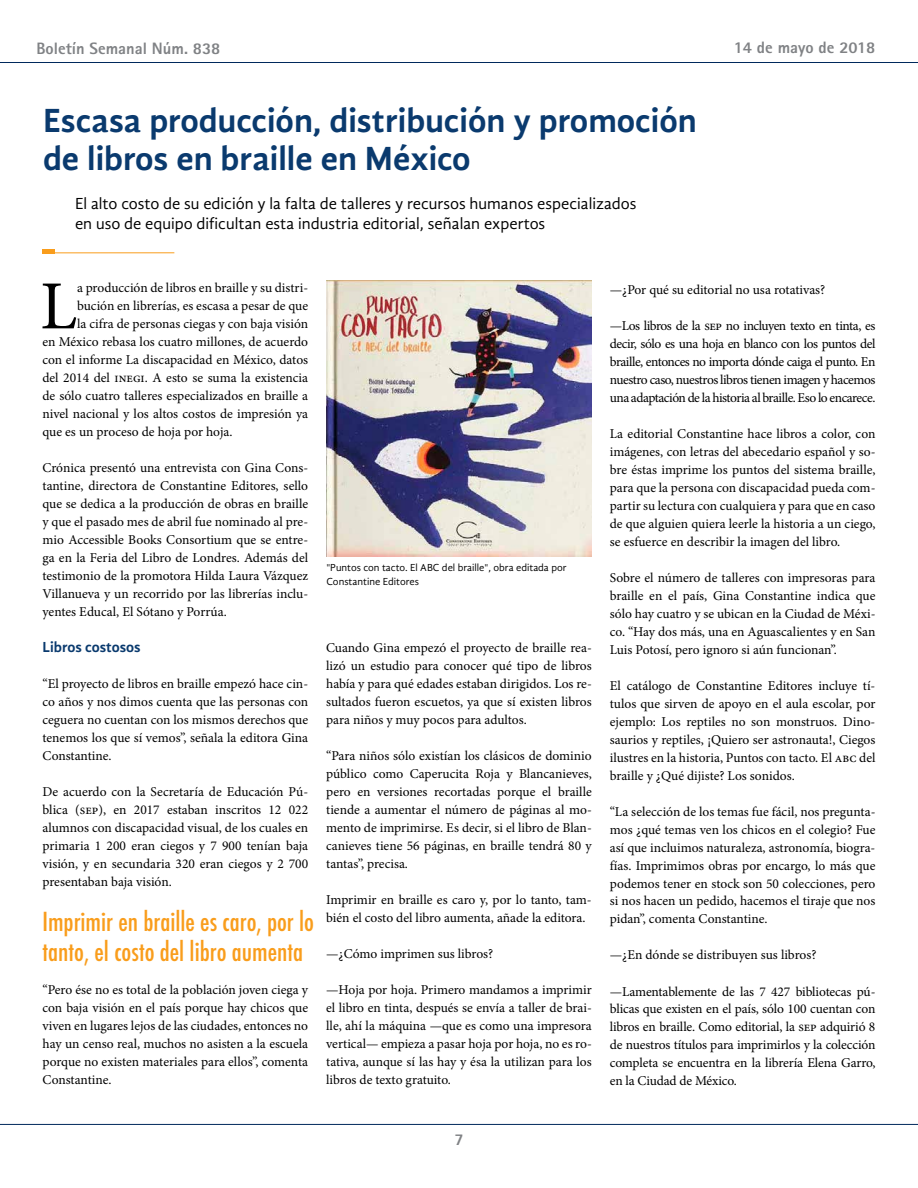
<style>
.page{position:relative;width:918px;height:1188px;background:#fff}
.page>*{position:absolute;margin:0;border:0;box-sizing:border-box;transform-origin:0 0}
.t1{font:68.85px "Minion Pro";color:#000}
.t2{font:700 34.5px/37.5px "Gandhi Sans";color:#0a3a6e}
.t3{font:500 condensed 25.5px/30px "Futura";color:#f99d1c}
.t4{font:16.5px/19.5px "Gandhi Sans";color:#000}
.t5{font:800 16.5px "Rotis Sans Serif";color:#808285}
.t6{font:700 15px "Gandhi Sans";color:#0a3a6e}
.t7{font:13.5px/18px "Minion Pro";color:#000;text-align:justify}
.t8{font:10.5px/13.5px "Gandhi Sans";color:#000}
</style>
<div class="page">
<hr style="left:0;top:62px;width:918px;height:1px;background:#00295c">
<hr style="left:0;top:1124px;width:918px;height:1px;background:#00295c">
<hr style="left:43px;top:252px;width:131px;height:1px;background:#f99d1c">
<div style="left:43px;top:249px;width:12px;height:5px;background:#f99d1c"></div>
<img style="left:326px;top:281px;width:266px;height:276px">
<p class="t5" style="left:36px;top:38px;width:185px">Boletín Semanal Núm. 838</p>
<p class="t5" style="left:734px;top:37px;width:143px">14 de mayo de 2018</p>
<h2 class="t2" style="left:43px;top:102px;width:655px">Escasa producción, distribución y promoción de libros en braille en México</h2>
<p class="t4" style="left:75px;top:194px;width:563px">El alto costo de su edición y la falta de talleres y recursos humanos especializados en uso de equipo dificultan esta industria editorial, señalan expertos</p>
<h1 class="t1" style="left:40px;top:260px;width:39px">L</h1>
<p class="t7" style="left:77px;top:279px;width:233px">a producción de libros en braille y su distri-</p>
<p class="t7" style="left:77px;top:297px;width:233px">bución en librerías, es escasa a pesar de que</p>
<p class="t7" style="left:77px;top:315px;width:233px">la cifra de personas ciegas y con baja visión</p>
<p class="t7" style="left:43px;top:333px;width:267px">en México rebasa los cuatro millones, de acuerdo</p>
<p class="t7" style="left:43px;top:351px;width:267px">con el informe La discapacidad en México, datos</p>
<p class="t7" style="left:43px;top:369px;width:267px">del 2014 del inegi. A esto se suma la existencia</p>
<p class="t7" style="left:43px;top:387px;width:267px">de sólo cuatro talleres especializados en braille a</p>
<p class="t7" style="left:43px;top:405px;width:267px">nivel nacional y los altos costos de impresión ya</p>
<p class="t7" style="left:43px;top:423px;width:192px">que es un proceso de hoja por hoja.</p>
<p class="t7" style="left:43px;top:459px;width:267px">Crónica presentó una entrevista con Gina Cons&shy;tantine, directora de Constantine Editores, sello que se dedica a la producción de obras en braille y que el pasado mes de abril fue nominado al pre&shy;mio Accessible Books Consortium que se entre&shy;ga en la Feria del Libro de Londres. Además del testimonio de la promotora Hilda Laura Vázquez Villanueva y un recorrido por las librerías inclu&shy;yentes Educal, El Sótano y Porrúa.</p>
<p class="t6" style="left:43px;top:639px;width:100px">Libros costosos</p>
<p class="t7" style="left:43px;top:675px;width:267px">“El proyecto de libros en braille empezó hace cin&shy;co años y nos dimos cuenta que las personas con ceguera no cuentan con los mismos derechos que tenemos los que sí vemos”, señala la editora Gina Constantine.</p>
<p class="t7" style="left:43px;top:783px;width:267px">De acuerdo con la Secretaría de Educación Pú&shy;blica (sep), en 2017 estaban inscritos 12 022 alumnos con discapacidad visual, de los cuales en primaria 1 200 eran ciegos y 7 900 tenían baja visión, y en secundaria 320 eran ciegos y 2 700 presentaban baja visión.</p>
<h3 class="t3" style="left:43px;top:907px;width:273px">Imprimir en braille es caro, por lo tanto, el costo del libro aumenta</h3>
<p class="t7" style="left:43px;top:981px;width:267px">“Pero ése no es total de la población joven ciega y con baja visión en el país porque hay chicos que viven en lugares lejos de las ciudades, entonces no hay un censo real, muchos no asisten a la escuela porque no existen materiales para ellos”, comenta Constantine.</p>
<p class="t8" style="left:326px;top:561px;width:242px">"Puntos con tacto. El ABC del braille", obra editada por<br>Constantine Editores</p>
<p class="t7" style="left:326px;top:639px;width:267px">Cuando Gina empezó el proyecto de braille rea&shy;lizó un estudio para conocer qué tipo de libros había y para qué edades estaban dirigidos. Los re&shy;sultados fueron escuetos, ya que sí existen libros para niños y muy pocos para adultos.</p>
<p class="t7" style="left:326px;top:747px;width:267px">“Para niños sólo existían los clásicos de dominio público como Caperucita Roja y Blancanieves, pero en versiones recortadas porque el braille tiende a aumentar el número de páginas al mo&shy;mento de imprimirse. Es decir, si el libro de Blan&shy;canieves tiene 56 páginas, en braille tendrá 80 y tantas”, precisa.</p>
<p class="t7" style="left:326px;top:891px;width:267px">Imprimir en braille es caro y, por lo tanto, tam&shy;bién el costo del libro aumenta, añade la editora.</p>
<p class="t7" style="left:326px;top:945px;width:169px">—¿Cómo imprimen sus libros?</p>
<p class="t7" style="left:326px;top:981px;width:267px">—Hoja por hoja. Primero mandamos a imprimir el libro en tinta, después se envía a taller de brai&shy;lle, ahí la máquina —que es como una impresora vertical— empieza a pasar hoja por hoja, no es ro&shy;tativa, aunque sí las hay y ésa la utilizan para los libros de texto gratuito.</p>
<p class="t7" style="left:610px;top:280px;width:217px">—¿Por qué su editorial no usa rotativas?</p>
<p class="t7" style="left:610px;top:316px;width:267px">—Los libros de la sep no incluyen texto en tinta, es decir, sólo es una hoja en blanco con los puntos del braille, entonces no importa dónde caiga el punto. En nuestro caso, nuestros libros tienen imagen y hacemos una adaptación de la historia al braille. Eso lo encarece.</p>
<p class="t7" style="left:610px;top:424px;width:267px">La editorial Constantine hace libros a color, con imágenes, con letras del abecedario español y so&shy;bre éstas imprime los puntos del sistema braille, para que la persona con discapacidad pueda com&shy;partir su lectura con cualquiera y para que en caso de que alguien quiera leerle la historia a un ciego, se esfuerce en describir la imagen del libro.</p>
<p class="t7" style="left:610px;top:568px;width:267px">Sobre el número de talleres con impresoras para braille en el país, Gina Constantine indica que sólo hay cuatro y se ubican en la Ciudad de Méxi&shy;co. “Hay dos más, una en Aguascalientes y en San Luis Potosí, pero ignoro si aún funcionan”.</p>
<p class="t7" style="left:610px;top:676px;width:267px">El catálogo de Constantine Editores incluye tí&shy;tulos que sirven de apoyo en el aula escolar, por ejemplo: Los reptiles no son monstruos. Dino&shy;saurios y reptiles, ¡Quiero ser astronauta!, Ciegos ilustres en la historia, Puntos con tacto. El abc del braille y ¿Qué dijiste? Los sonidos.</p>
<p class="t7" style="left:610px;top:802px;width:267px">“La selección de los temas fue fácil, nos pregunta&shy;mos ¿qué temas ven los chicos en el colegio? Fue así que incluimos naturaleza, astronomía, biogra&shy;fías. Imprimimos obras por encargo, lo más que podemos tener en stock son 50 colecciones, pero si nos hacen un pedido, hacemos el tiraje que nos pidan”, comenta Constantine.</p>
<p class="t7" style="left:610px;top:946px;width:208px">—¿En dónde se distribuyen sus libros?</p>
<p class="t7" style="left:610px;top:982px;width:267px">—Lamentablemente de las 7 427 bibliotecas pú&shy;blicas que existen en el país, sólo 100 cuentan con libros en braille. Como editorial, la sep adquirió 8 de nuestros títulos para imprimirlos y la colección completa se encuentra en la librería Elena Garro, en la Ciudad de México.</p>
<p class="t5" style="left:455px;top:1129px;width:11px">7</p>
</div>
